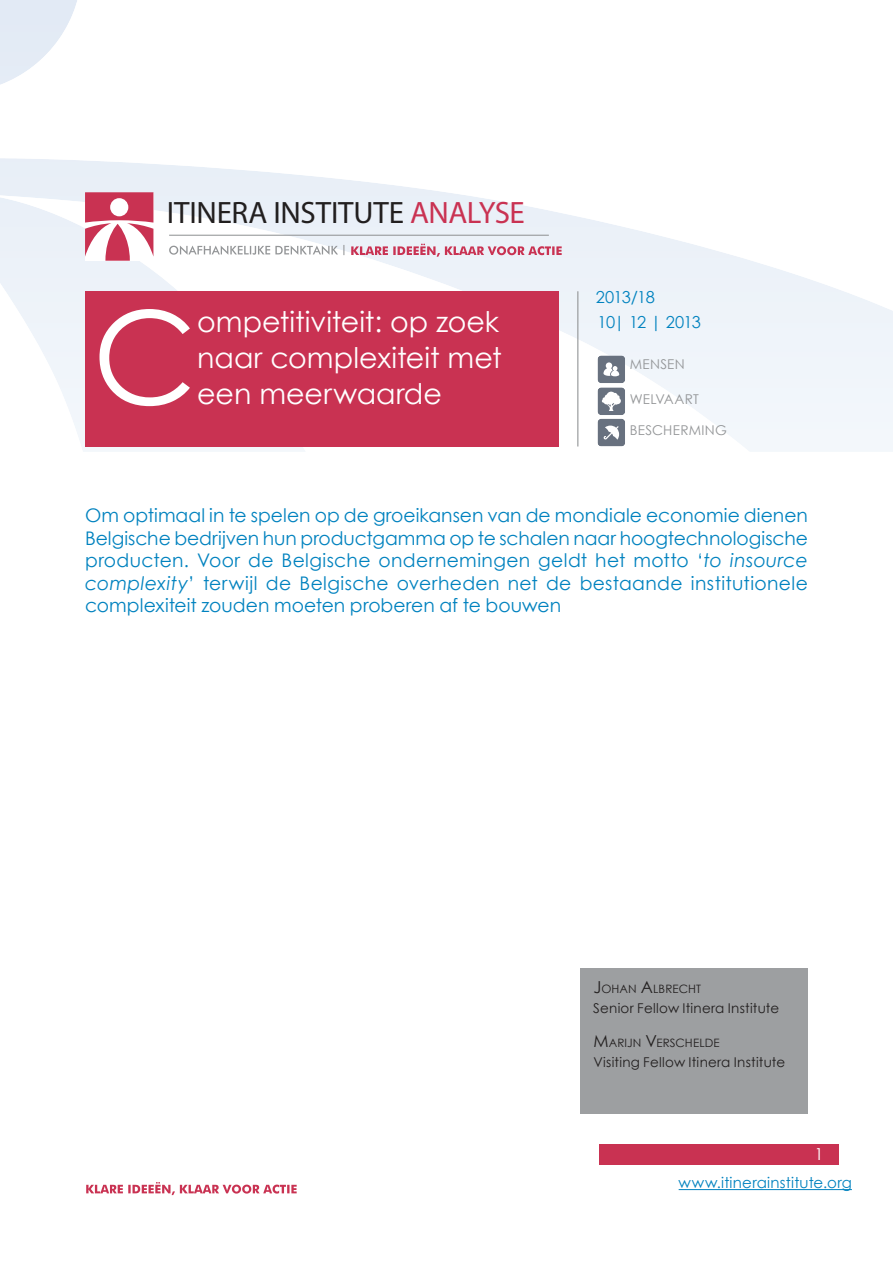
<style>
.page{position:relative;width:893px;height:1263px;background:#fff}
.page>*{position:absolute;margin:0;border:0;box-sizing:border-box;transform-origin:0 0}
.t1{font:128.7px "Century Gothic";color:#fff}
.t2{font:31.05px "Myriad Pro";letter-spacing:-.01em;color:#221f1f}
.t3{font:28.5px/36px "Century Gothic";color:#fff;text-align:justify}
.t4{font:18.75px/22.5px "Century Gothic";color:#0082bf;text-align:justify}
.t5{font:16.5px "Century Gothic";letter-spacing:-.05em;color:#0082bf}
.t6{font:16.5px "Century Gothic";color:#fff}
.t7{font:15px "Century Gothic";letter-spacing:.015em;color:#0082bf}
.t8{font:13.5px "Century Gothic";letter-spacing:.02em;color:#221f1f}
.t9{font:13.5px "Century Gothic";letter-spacing:.02em;color:#939597}
.t10{font:11.55px "Century Gothic";letter-spacing:.005em;color:#221f1f}
.s1{color:#c93252}
.s2{font-style:italic}
.s3{font-size:16.5px}
</style>
<div class="page">
<div style="left:599px;top:1144px;width:240px;height:21px;background:#c93252"></div>
<svg style="left:86px;top:1182px;width:211px;height:13px"></svg>
<svg style="left:351px;top:244px;width:211px;height:13px;background:#dfafbe"></svg>
<img style="left:597px;top:355px;width:28px;height:28px">
<svg style="left:603px;top:362px;width:16px;height:14px"></svg>
<img style="left:597px;top:419px;width:28px;height:27px">
<svg style="left:604px;top:426px;width:15px;height:14px"></svg>
<img style="left:597px;top:387px;width:28px;height:28px">
<svg style="left:602px;top:392px;width:19px;height:19px"></svg>
<hr style="left:679px;top:1189px;width:173px;height:1px;background:#0082bf">
<div style="left:85px;top:291px;width:473px;height:155px;background:#c93252"></div>
<hr style="left:577px;top:291px;width:1px;height:155px;background:#939597">
<svg style="left:85px;top:192px;width:68px;height:69px"></svg>
<hr style="left:169px;top:235px;width:380px;height:1px;background:#939597">
<svg style="left:169px;top:245px;width:175px;height:10px"></svg>
<div style="left:581px;top:968px;width:227px;height:146px;background:#9d9fa1"></div>
<h2 class="t2" style="left:167px;top:201px;width:359px">ITINERA INSTITUTE <span class="s1">ANALYSE</span></h2>
<h1 class="t1" style="left:93px;top:303px;width:106px">C</h1>
<h3 class="t3" style="left:197px;top:306px;width:306px">ompetitiviteit: op zoek naar complexiteit met een meerwaarde</h3>
<p class="t5" style="left:596px;top:290px;width:60px">2013/18</p>
<p class="t5" style="left:597px;top:315px;width:105px">10| 12 | 2013</p>
<p class="t9" style="left:630px;top:359px;width:57px">MENSEN</p>
<p class="t9" style="left:630px;top:394px;width:71px">WELVAART</p>
<p class="t9" style="left:630px;top:425px;width:99px">BESCHERMING</p>
<p class="t4" style="left:85px;top:505px;width:724px">Om optimaal in te spelen op de groeikansen van de mondiale economie dienen Belgische bedrijven hun productgamma op te schalen naar hoogtechnologische producten. Voor de Belgische ondernemingen geldt het motto ‘<span class="s2">to insource complexity</span>’ terwijl de Belgische overheden net de bestaande institutionele complexiteit zouden moeten proberen af te bouwen</p>
<p class="t10" style="left:593px;top:983px;width:109px"><span class="s3">J</span>OHAN <span class="s3">A</span>LBRECHT</p>
<p class="t8" style="left:593px;top:1002px;width:187px">Senior Fellow Itinera Institute</p>
<p class="t10" style="left:593px;top:1036px;width:128px"><span class="s3">M</span>ARIJN <span class="s3">V</span>ERSCHELDE</p>
<p class="t8" style="left:593px;top:1056px;width:193px">Visiting Fellow Itinera Institute</p>
<p class="t6" style="left:814px;top:1147px;width:11px">1</p>
<p class="t7" style="left:679px;top:1176px;width:175px">www.itinerainstitute.org</p>
</div>
